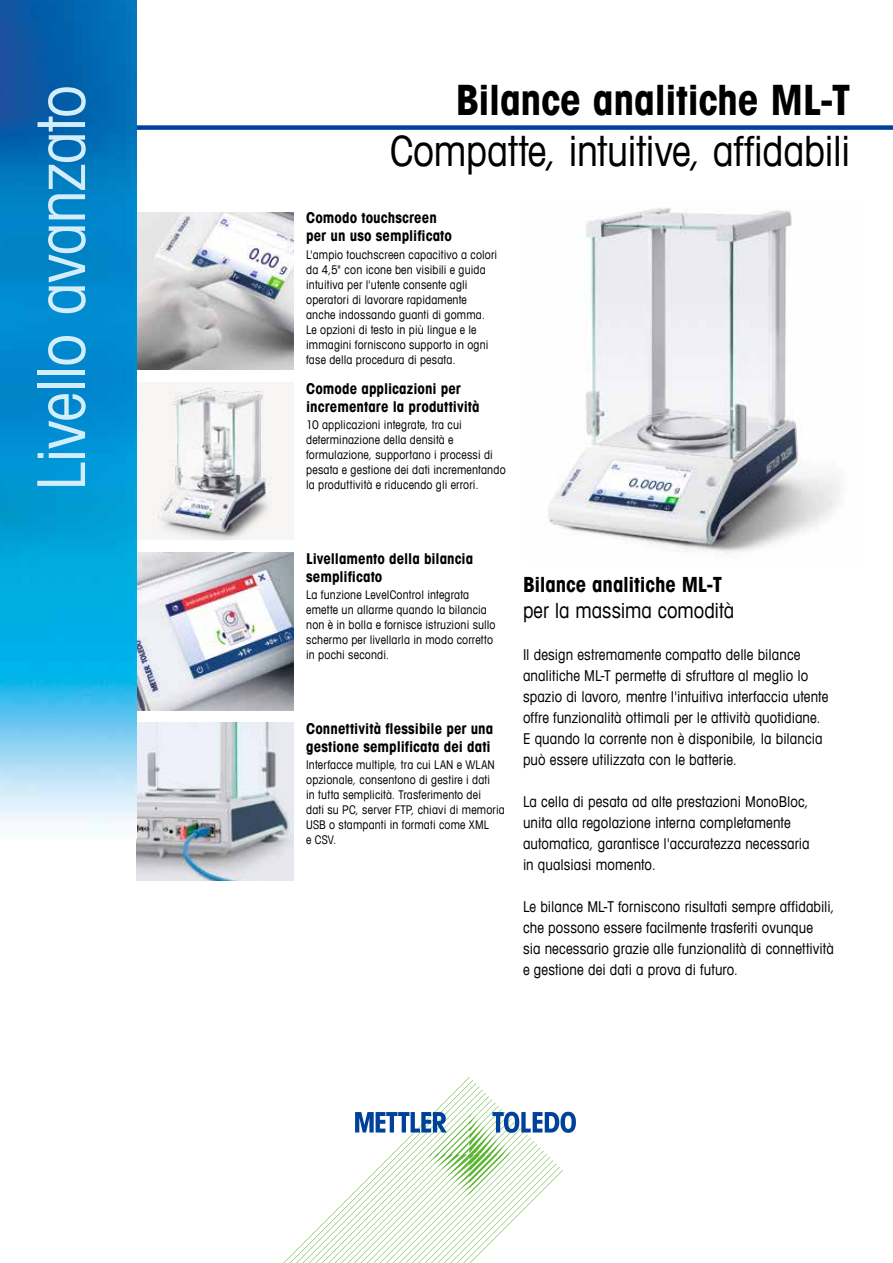
<style>
.page{position:relative;width:893px;height:1263px;background:#fff}
.page>*{position:absolute;margin:0;border:0;box-sizing:border-box;transform-origin:0 0}
.t1{font:condensed 66px "Avant Garde Com";letter-spacing:-.02em;color:#d3edfb}
.t2{font:condensed 42px "Avant Garde Com";letter-spacing:-.01em;color:#000}
.t3{font:700 condensed 42px "Avant Garde Com";letter-spacing:-.01em;color:#000}
.t4{font:700 condensed 21px "Avant Garde Com";letter-spacing:-.005em;color:#000}
.t5{font:condensed 21px "Avant Garde Com";letter-spacing:-.005em;color:#000}
.t6{font:condensed 15px/21px "Avant Garde Com";letter-spacing:.005em;color:#000}
.t7{font:700 condensed 15px/18px "Avant Garde Com";color:#000}
.t8{font:condensed 12px/15px "Avant Garde Com";letter-spacing:.015em;color:#000}
</style>
<div class="page">
<img style="left:136px;top:723px;width:157px;height:157px">
<img style="left:136px;top:213px;width:157px;height:157px">
<img style="left:136px;top:553px;width:157px;height:157px">
<img style="left:136px;top:383px;width:137px;height:157px">
<img style="left:548px;top:208px;width:292px;height:345px">
<div style="left:111px;top:125px;width:782px;height:5px;background:#004199"></div>
<svg style="left:283px;top:1077px;width:293px;height:186px"></svg>
<img style="left:0;top:0;width:136px;height:834px">
<h1 class="t1" style="left:21px;top:491px;width:407px;rotate:-90deg">Livello avanzato</h1>
<h2 class="t3" style="left:456px;top:73px;width:396px">Bilance analitiche ML-T</h2>
<h2 class="t2" style="left:390px;top:125px;width:462px">Compatte, intuitive, affidabili</h2>
<p class="t7" style="left:306px;top:209px;width:147px">Comodo touchscreen per un uso semplificato</p>
<p class="t8" style="left:306px;top:247px;width:193px">L'ampio touchscreen capacitivo a colori da 4,5" con icone ben visibili e guida intuitiva per l'utente consente agli operatori di lavorare rapidamente anche indossando guanti di gomma.<br>Le opzioni di testo in più lingue e le immagini forniscono supporto in ogni fase della procedura di pesata.</p>
<p class="t7" style="left:306px;top:379px;width:175px">Comode applicazioni per incrementare la produttività</p>
<p class="t8" style="left:306px;top:417px;width:201px">10 applicazioni integrate, tra cui determinazione della densità e formulazione, supportano i processi di pesata e gestione dei dati incrementando la produttività e riducendo gli errori.</p>
<p class="t7" style="left:306px;top:549px;width:169px">Livellamento della bilancia semplificato</p>
<p class="t8" style="left:306px;top:587px;width:191px">La funzione LevelControl integrata emette un allarme quando la bilancia non è in bolla e fornisce istruzioni sullo schermo per livellarla in modo corretto in pochi secondi.</p>
<p class="t7" style="left:306px;top:719px;width:189px">Connettività flessibile per una gestione semplificata dei dati</p>
<p class="t8" style="left:306px;top:757px;width:200px">Interfacce multiple, tra cui LAN e WLAN opzionale, consentono di gestire i dati<br>in tutta semplicità. Trasferimento dei<br>dati su PC, server FTP, chiavi di memoria USB o stampanti in formati come XML<br>e CSV.</p>
<h3 class="t4" style="left:523px;top:571px;width:200px">Bilance analitiche ML-T</h3>
<h3 class="t5" style="left:523px;top:597px;width:213px">per la massima comodità</h3>
<p class="t6" style="left:523px;top:643px;width:307px">Il design estremamente compatto delle bilance analitiche ML-T permette di sfruttare al meglio lo spazio di lavoro, mentre l'intuitiva interfaccia utente offre funzionalità ottimali per le attività quotidiane.<br>E quando la corrente non è disponibile, la bilancia può essere utilizzata con le batterie.</p>
<p class="t6" style="left:523px;top:790px;width:288px">La cella di pesata ad alte prestazioni MonoBloc, unita alla regolazione interna completamente automatica, garantisce l'accuratezza necessaria in qualsiasi momento.</p>
<p class="t6" style="left:523px;top:895px;width:313px">Le bilance ML-T forniscono risultati sempre affidabili, che possono essere facilmente trasferiti ovunque<br>sia necessario grazie alle funzionalità di connettività e gestione dei dati a prova di futuro.</p>
</div>
